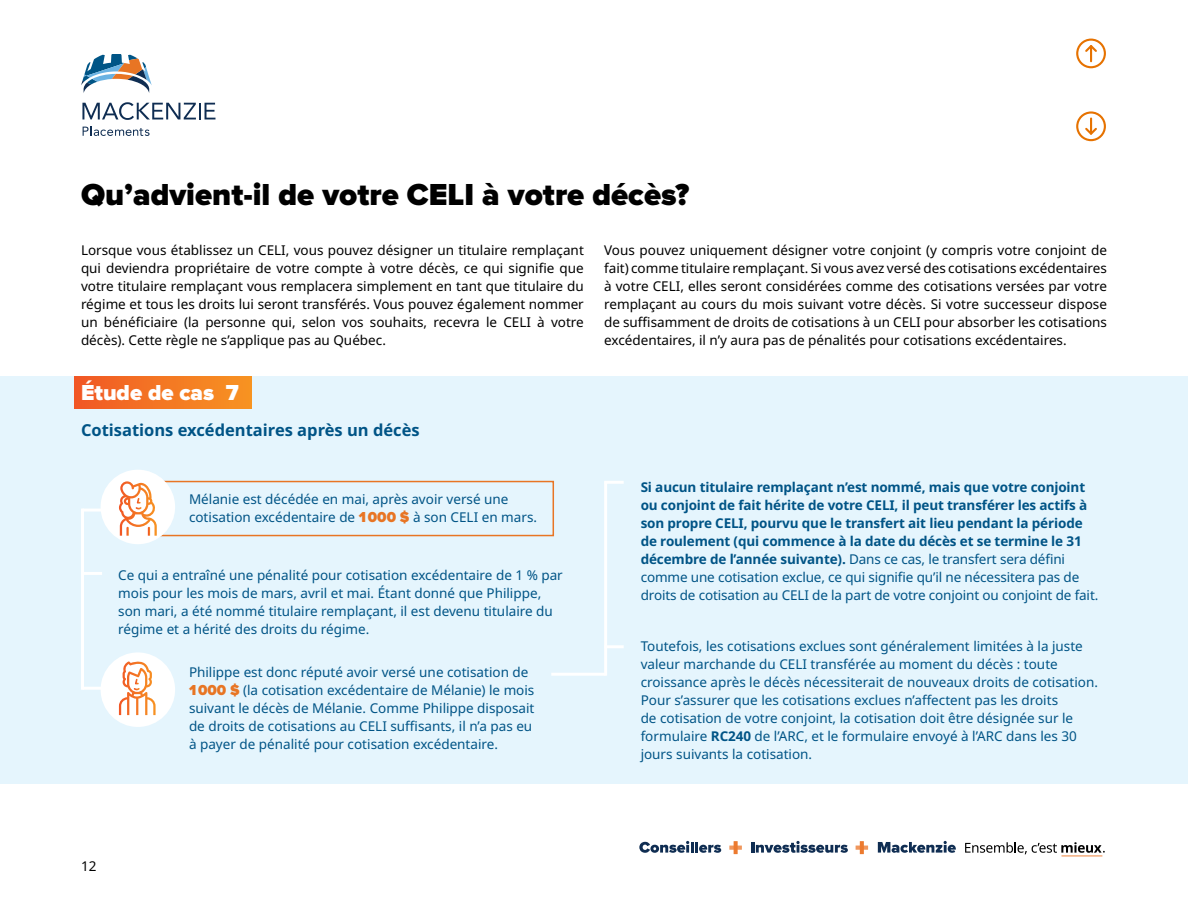
<style>
.page{position:relative;width:1188px;height:918px;background:#fff}
.page>*{position:absolute;margin:0;border:0;box-sizing:border-box;transform-origin:0 0}
.Heading_level_2_-_Pr{font:900 31.5px "Proxima Nova";color:#000}
.Heading_Level_4_-_bl{font:900 22.5px "Proxima Nova";color:#fff}
.Heading_Level_4_-_bl-2{font:700 16.5px "Noto Sans";color:#005486}
.body_copy{font:13.5px/18px "Noto Sans";color:#005486}
.body_copy-2{font:13.5px/18px "Noto Sans";color:#000;text-align:justify}
.body_copy-3{font:700 13.5px/18px "Noto Sans";letter-spacing:-.01em;color:#005486}
.s1{font-family:"Proxima Nova";font-weight:900;font-size:15px;color:#e87524}
.s2{font-weight:400}
.s3{font-weight:700}
</style>
<div class="page">
<div style="left:0;top:376px;width:1188px;height:408px;background:#e5f5fd"></div>
<div style="left:74px;top:376px;width:178px;height:32px;background:linear-gradient(to right,#f05725,#f79422)"></div>
<hr style="left:81px;top:509px;width:3px;height:181px;background:#fff">
<hr style="left:604px;top:482px;width:3px;height:194px;background:#fff">
<hr style="left:82px;top:572px;width:20px;height:3px;background:#fff">
<hr style="left:82px;top:509px;width:20px;height:3px;background:#fff">
<hr style="left:82px;top:687px;width:20px;height:3px;background:#fff">
<hr style="left:604px;top:481px;width:20px;height:3px;background:#fff">
<hr style="left:604px;top:645px;width:20px;height:3px;background:#fff">
<hr style="left:551px;top:673px;width:55px;height:3px;background:#fff">
<div style="left:158px;top:481px;width:396px;height:55px;border:2px solid #e87524"></div>
<div style="left:101px;top:470px;width:74px;height:74px;background:#fff;border-radius:50%"></div>
<div style="left:101px;top:652px;width:74px;height:75px;background:#fff;border-radius:50%"></div>
<svg style="left:751px;top:841px;width:97px;height:12px"></svg>
<svg style="left:729px;top:841px;width:13px;height:13px"></svg>
<svg style="left:856px;top:841px;width:12px;height:13px"></svg>
<svg style="left:639px;top:841px;width:82px;height:12px"></svg>
<svg style="left:878px;top:841px;width:78px;height:12px"></svg>
<svg style="left:965px;top:842px;width:140px;height:14px"></svg>
<svg style="left:81px;top:54px;width:71px;height:39px"></svg>
<svg style="left:82px;top:102px;width:133px;height:18px"></svg>
<svg style="left:83px;top:126px;width:67px;height:10px"></svg>
<svg style="left:119px;top:481px;width:38px;height:55px"></svg>
<svg style="left:119px;top:661px;width:37px;height:54px"></svg>
<div style="left:1076px;top:39px;width:30px;height:29px;border:2px solid #e67200;border-radius:50%"></div>
<svg style="left:1083px;top:43px;width:16px;height:18px"></svg>
<div style="left:1076px;top:111px;width:30px;height:30px;border:2px solid #e67200;border-radius:50%"></div>
<svg style="left:1083px;top:119px;width:16px;height:18px"></svg>
<h2 class="Heading_level_2_-_Pr" style="left:81px;top:180px;width:610px">Qu’advient-il de votre CELI à votre décès?</h2>
<p class="body_copy-2" style="left:81px;top:242px;width:504px">Lorsque vous établissez un CELI, vous pouvez désigner un titulaire remplaçant qui deviendra propriétaire de votre compte à votre décès, ce qui signifie que votre titulaire remplaçant vous remplacera simplement en tant que titulaire du régime et tous les droits lui seront transférés. Vous pouvez également nommer un bénéficiaire (la personne qui, selon vos souhaits, recevra le CELI à votre décès). Cette règle ne s’applique pas au Québec.</p>
<p class="body_copy-2" style="left:604px;top:242px;width:504px">Vous pouvez uniquement désigner votre conjoint (y compris votre conjoint de fait) comme titulaire remplaçant. Si vous avez versé des cotisations excédentaires à votre CELI, elles seront considérées comme des cotisations versées par votre remplaçant au cours du mois suivant votre décès. Si votre successeur dispose de suffisamment de droits de cotisations à un CELI pour absorber les cotisations excédentaires, il n’y aura pas de pénalités pour cotisations excédentaires.</p>
<p class="Heading_Level_4_-_bl" style="left:81px;top:382px;width:159px">Étude de cas 7</p>
<p class="Heading_Level_4_-_bl-2" style="left:81px;top:419px;width:340px">Cotisations excédentaires après un décès</p>
<p class="body_copy" style="left:189px;top:491px;width:350px">Mélanie est décédée en mai, après avoir versé une cotisation excédentaire de <span class="s1">1000 $</span> à son CELI en mars.</p>
<p class="body_copy" style="left:118px;top:567px;width:446px">Ce qui a entraîné une pénalité pour cotisation excédentaire de 1 % par mois pour les mois de mars, avril et mai. Étant donné que Philippe, son mari, a été nommé titulaire remplaçant, il est devenu titulaire du régime et a hérité des droits du régime.</p>
<p class="body_copy" style="left:189px;top:664px;width:347px">Philippe est donc réputé avoir versé une cotisation de <span class="s1">1000 $</span> (la cotisation excédentaire de Mélanie) le mois suivant le décès de Mélanie. Comme Philippe disposait de droits de cotisations au CELI suffisants, il n’a pas eu à payer de pénalité pour cotisation excédentaire.</p>
<p class="body_copy-2" style="left:81px;top:857px;width:17px">12</p>
<p class="body_copy-3" style="left:641px;top:478px;width:459px">Si aucun titulaire remplaçant n’est nommé, mais que votre conjoint ou conjoint de fait hérite de votre CELI, il peut transférer les actifs à son propre CELI, pourvu que le transfert ait lieu pendant la période de roulement (qui commence à la date du décès et se termine le 31 décembre de l’année suivante). <span class="s2">Dans ce cas, le transfert sera défini comme une cotisation exclue, ce qui signifie qu’il ne nécessitera pas de droits de cotisation au CELI de la part de votre conjoint ou conjoint de fait.</span></p>
<p class="body_copy" style="left:641px;top:637px;width:459px">Toutefois, les cotisations exclues sont généralement limitées à la juste valeur marchande du CELI transférée au moment du décès : toute croissance après le décès nécessiterait de nouveaux droits de cotisation.<br>Pour s’assurer que les cotisations exclues n’affectent pas les droits<br>de cotisation de votre conjoint, la cotisation doit être désignée sur le formulaire <span class="s3">RC240</span> de l’ARC, et le formulaire envoyé à l’ARC dans les 30 jours suivants la cotisation.</p>
</div>
